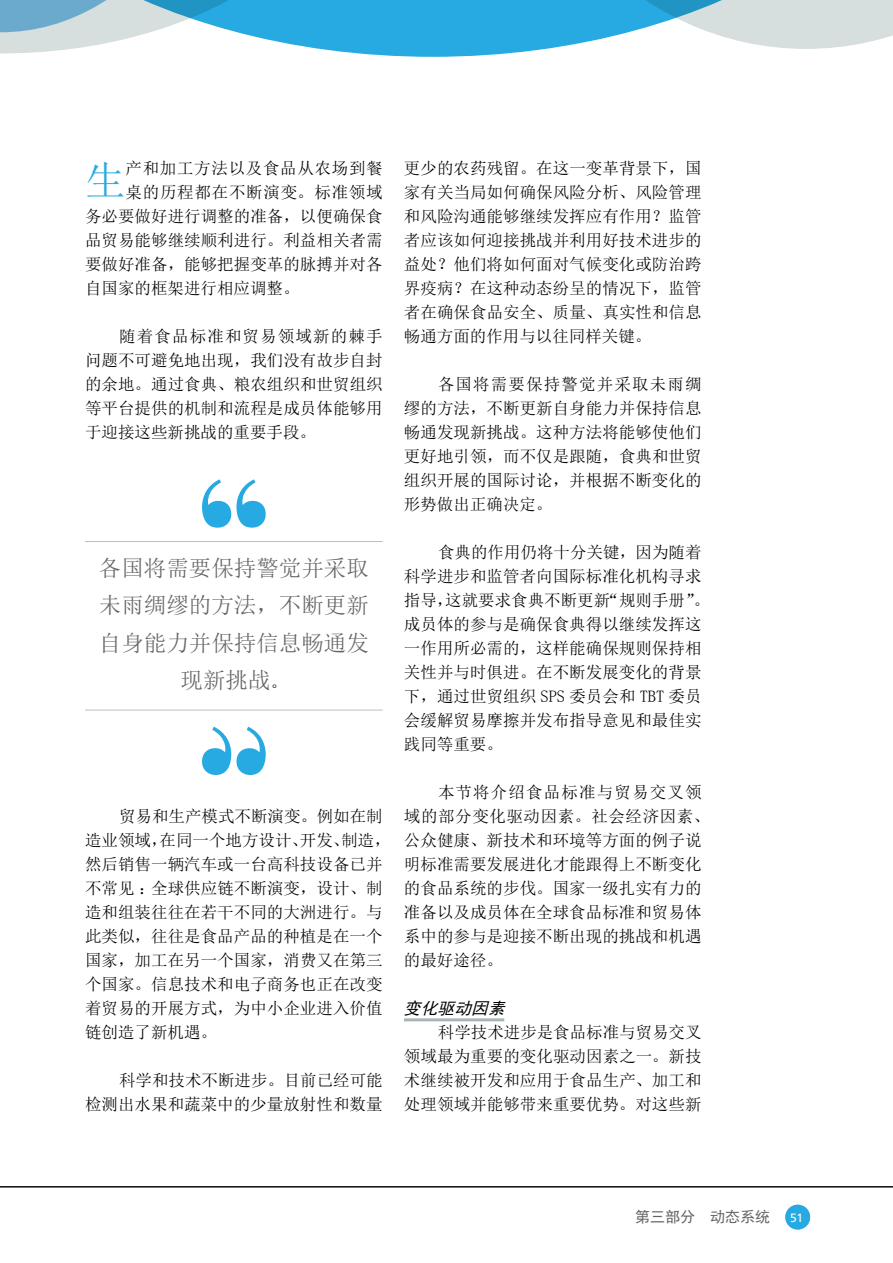
<style>
.page{position:relative;width:893px;height:1263px;background:#fff}
.page>*{position:absolute;margin:0;border:0;box-sizing:border-box;transform-origin:0 0}
.t1{font:40.5px "Sim Sun";color:#27aae1}
.t2{font:22.5px/37.5px "Sim Sun";color:#636466;text-align:center}
.t3{font:16.5px/24px "Sim Sun";color:#000;text-align:justify}
.t4{font:16.5px "Sim Sun";letter-spacing:.04em;color:#000}
.t5{font:16.5px "Sim Sun";letter-spacing:.045em;color:#000}
.t6{font:italic 16.5px "Sim Hei";color:#000}
.t7{font:15px "Sim Hei";color:#636466}
.t8{font:12px "Frutiger LT Std";color:#fff}
.s1{font-size:16.5px;color:#000}
</style>
<div class="page">
<div style="left:357px;top:0;width:187px;height:57px;background:#27aae1"></div>
<svg style="left:0;top:0;width:357px;height:54px"></svg>
<svg style="left:496px;top:0;width:397px;height:49px"></svg>
<div style="left:785px;top:1205px;width:25px;height:24px;background:#27aae1;border-radius:50%"></div>
<hr style="left:0;top:1186px;width:893px;height:1px;background:#000">
<hr style="left:85px;top:541px;width:298px;height:1px;background:#bcbec0">
<hr style="left:85px;top:710px;width:298px;height:1px;background:#bcbec0">
<svg style="left:202px;top:479px;width:64px;height:49px"></svg>
<svg style="left:202px;top:727px;width:64px;height:48px"></svg>
<hr style="left:404px;top:1018px;width:100px;height:3px;background:#a7b5b6">
<h1 class="t1" style="left:85px;top:160px;width:42px">生</h1>
<p class="t4" style="left:126px;top:160px;width:259px">产和加工方法以及食品从农场到餐</p>
<p class="t5" style="left:126px;top:184px;width:259px">桌的历程都在不断演变。标准领域</p>
<p class="t3" style="left:85px;top:204px;width:299px">务必要做好进行调整的准备，以便确保食</p>
<p class="t3" style="left:85px;top:228px;width:299px">品贸易能够继续顺利进行。利益相关者需</p>
<p class="t3" style="left:85px;top:252px;width:299px">要做好准备，能够把握变革的脉搏并对各</p>
<p class="t3" style="left:85px;top:276px;width:216px">自国家的框架进行相应调整。</p>
<p class="t3" style="left:85px;top:324px;width:299px;text-indent:34px">随着食品标准和贸易领域新的棘手问题不可避免地出现，我们没有故步自封的余地。通过食典、粮农组织和世贸组织等平台提供的机制和流程是成员体能够用于迎接这些新挑战的重要手段。</p>
<h2 class="t2" style="left:99px;top:549px;width:271px">各国将需要保持警觉并采取未雨绸缪的方法，不断更新自身能力并保持信息畅通发现新挑战<span class="s1">。</span></h2>
<p class="t3" style="left:85px;top:804px;width:307px;text-align:left;text-indent:34px">贸易和生产模式不断演变。例如在制造业领域，在同一个地方设计、开发、制造，然后销售一辆汽车或一台高科技设备已并不常见：全球供应链不断演变，设计、制造和组装往往在若干不同的大洲进行。与此类似，往往是食品产品的种植是在一个国家，加工在另一个国家，消费又在第三个国家。信息技术和电子商务也正在改变着贸易的开展方式，为中小企业进入价值链创造了新机遇。</p>
<p class="t3" style="left:85px;top:1068px;width:299px;text-align:right">科学和技术不断进步。目前已经可能<br>检测出水果和蔬菜中的少量放射性和数量</p>
<p class="t3" style="left:404px;top:156px;width:299px">更少的农药残留。在这一变革背景下，国家有关当局如何确保风险分析、风险管理和风险沟通能够继续发挥应有作用？监管者应该如何迎接挑战并利用好技术进步的益处？他们将如何面对气候变化或防治跨界疫病？在这种动态纷呈的情况下，监管者在确保食品安全、质量、真实性和信息畅通方面的作用与以往同样关键。</p>
<p class="t3" style="left:404px;top:372px;width:299px;text-indent:34px">各国将需要保持警觉并采取未雨绸缪的方法，不断更新自身能力并保持信息畅通发现新挑战。这种方法将能够使他们更好地引领，而不仅是跟随，食典和世贸组织开展的国际讨论，并根据不断变化的形势做出正确决定。</p>
<p class="t3" style="left:404px;top:540px;width:307px;text-align:left;text-indent:34px">食典的作用仍将十分关键，因为随着科学进步和监管者向国际标准化机构寻求指导，这就要求食典不断更新“规则手册”。成员体的参与是确保食典得以继续发挥这一作用所必需的，这样能确保规则保持相关性并与时俱进。在不断发展变化的背景下，通过世贸组织 SPS 委员会和 TBT 委员会缓解贸易摩擦并发布指导意见和最佳实践同等重要。</p>
<p class="t3" style="left:404px;top:780px;width:307px;text-align:left;text-indent:34px">本节将介绍食品标准与贸易交叉领域的部分变化驱动因素。社会经济因素、公众健康、新技术和环境等方面的例子说明标准需要发展进化才能跟得上不断变化的食品系统的步伐。国家一级扎实有力的准备以及成员体在全球食品标准和贸易体系中的参与是迎接不断出现的挑战和机遇的最好途径。</p>
<p class="t6" style="left:404px;top:1000px;width:107px">变化驱动因素</p>
<p class="t3" style="left:404px;top:1020px;width:299px;text-indent:34px">科学技术进步是食品标准与贸易交叉领域最为重要的变化驱动因素之一。新技术继续被开发和应用于食品生产、加工和处理领域并能够带来重要优势。对这些新</p>
<p class="t7" style="left:635px;top:1209px;width:136px">第三部分 动态系统</p>
<p class="t8" style="left:790px;top:1210px;width:15px">51</p>
</div>
